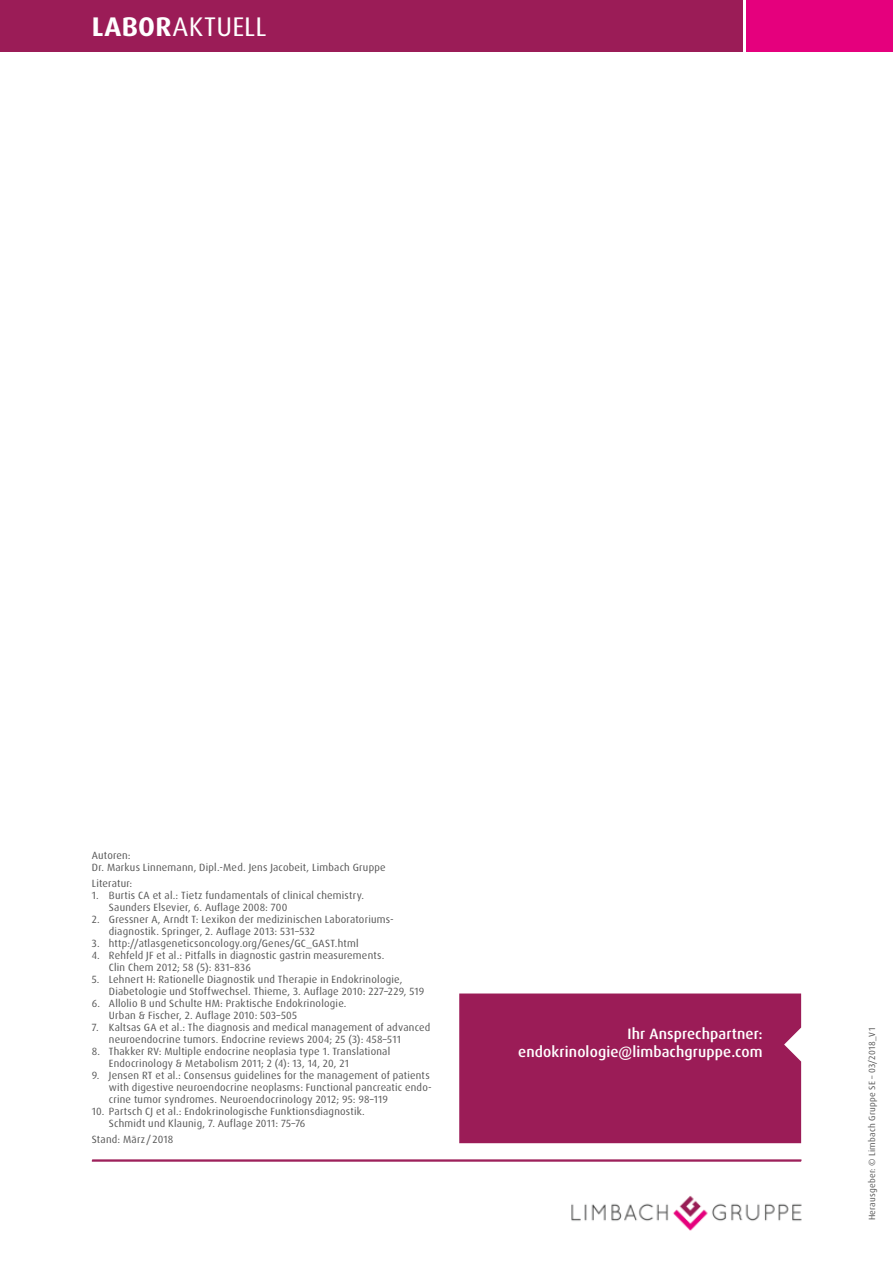
<style>
.page{position:relative;width:893px;height:1263px;background:#fff}
.page>*{position:absolute;margin:0;border:0;box-sizing:border-box;transform-origin:0 0}
.t1{font:27px "Dax Pro";letter-spacing:.01em;color:#fff}
.t2{font:500 15px/18px "Dax Pro";letter-spacing:.01em;color:#fff;text-align:right}
.t3{font:10.5px/12px "Dax Pro";letter-spacing:.02em;color:#565656}
.t4{font:9px "Dax Pro";letter-spacing:.025em;color:#565656}
.s1{font-weight:700}
</style>
<div class="page">
<hr style="left:92px;top:1159px;width:709px;height:2px;background:#9b1c57">
<img style="left:571px;top:1196px;width:231px;height:35px">
<div style="left:0;top:0;width:742px;height:51px;background:#9b1c57"></div>
<div style="left:746px;top:0;width:147px;height:51px;background:#e5007d"></div>
<div style="left:459px;top:993px;width:342px;height:150px;background:#9b1c57"></div>
<hr style="left:92px;top:1160px;width:709px;height:2px;background:#9b1c57">
<h1 class="t1" style="left:92px;top:9px;width:176px"><span class="s1">LABOR</span>AKTUELL</h1>
<p class="t3" style="left:92px;top:849px;width:295px">Autoren:<br>Dr. Markus Linnemann, Dipl.-Med. Jens Jacobeit, Limbach Gruppe</p>
<p class="t3" style="left:92px;top:877px;width:42px">Literatur:</p>
<p class="t3" style="left:109px;top:889px;width:257px;text-indent:-17px">1. Burtis CA et al.: Tietz fundamentals of clinical chemistry.<br>Saunders Elsevier, 6. Auflage 2008: 700</p>
<p class="t3" style="left:109px;top:913px;width:285px;text-indent:-17px">2. Gressner A, Arndt T: Lexikon der medizinischen Laboratoriums&shy;diagnostik. Springer, 2. Auflage 2013: 531–532</p>
<p class="t3" style="left:92px;top:937px;width:268px">3. http://atlasgeneticsoncology.org/Genes/GC_GAST.html</p>
<p class="t3" style="left:109px;top:949px;width:277px;text-indent:-17px">4. Rehfeld JF et al.: Pitfalls in diagnostic gastrin measurements.<br>Clin Chem 2012; 58 (5): 831–836</p>
<p class="t3" style="left:109px;top:973px;width:317px;text-indent:-17px">5. Lehnert H: Rationelle Diagnostik und Therapie in Endokrinologie,<br>Diabetologie und Stoffwechsel. Thieme, 3. Auflage 2010: 227–229, 519</p>
<p class="t3" style="left:109px;top:997px;width:239px;text-indent:-17px">6. Allolio B und Schulte HM: Praktische Endokrinologie.<br>Urban &amp; Fischer, 2. Auflage 2010: 503–505</p>
<p class="t3" style="left:109px;top:1021px;width:323px;text-indent:-17px">7. Kaltsas GA et al.: The diagnosis and medical management of advanced neuroendocrine tumors. Endocrine reviews 2004; 25 (3): 458–511</p>
<p class="t3" style="left:109px;top:1045px;width:283px;text-indent:-17px">8. Thakker RV: Multiple endocrine neoplasia type 1. Translational<br>Endocrinology &amp; Metabolism 2011; 2 (4): 13, 14, 20, 21</p>
<p class="t3" style="left:109px;top:1069px;width:324px;text-indent:-17px">9. Jensen RT et al.: Consensus guidelines for the management of patients with digestive neuroendocrine neoplasms: Functional pancreatic endo&shy;crine tumor syndromes. Neuroendocrinology 2012; 95: 98–119</p>
<p class="t3" style="left:109px;top:1105px;width:258px;text-indent:-17px">10. Partsch CJ et al.: Endokrinologische Funktionsdiagnostik.<br>Schmidt und Klaunig, 7. Auflage 2011: 75–76</p>
<p class="t3" style="left:92px;top:1133px;width:83px">Stand: März/2018</p>
<h2 class="t2" style="left:518px;top:1025px;width:246px">Ihr Ansprechpartner: endokrinologie@limbachgruppe.com</h2>
<p class="t4" style="left:866px;top:1220px;width:194px;rotate:-90deg">Herausgeber: © Limbach Gruppe SE – 03/2018_V1</p>
</div>
